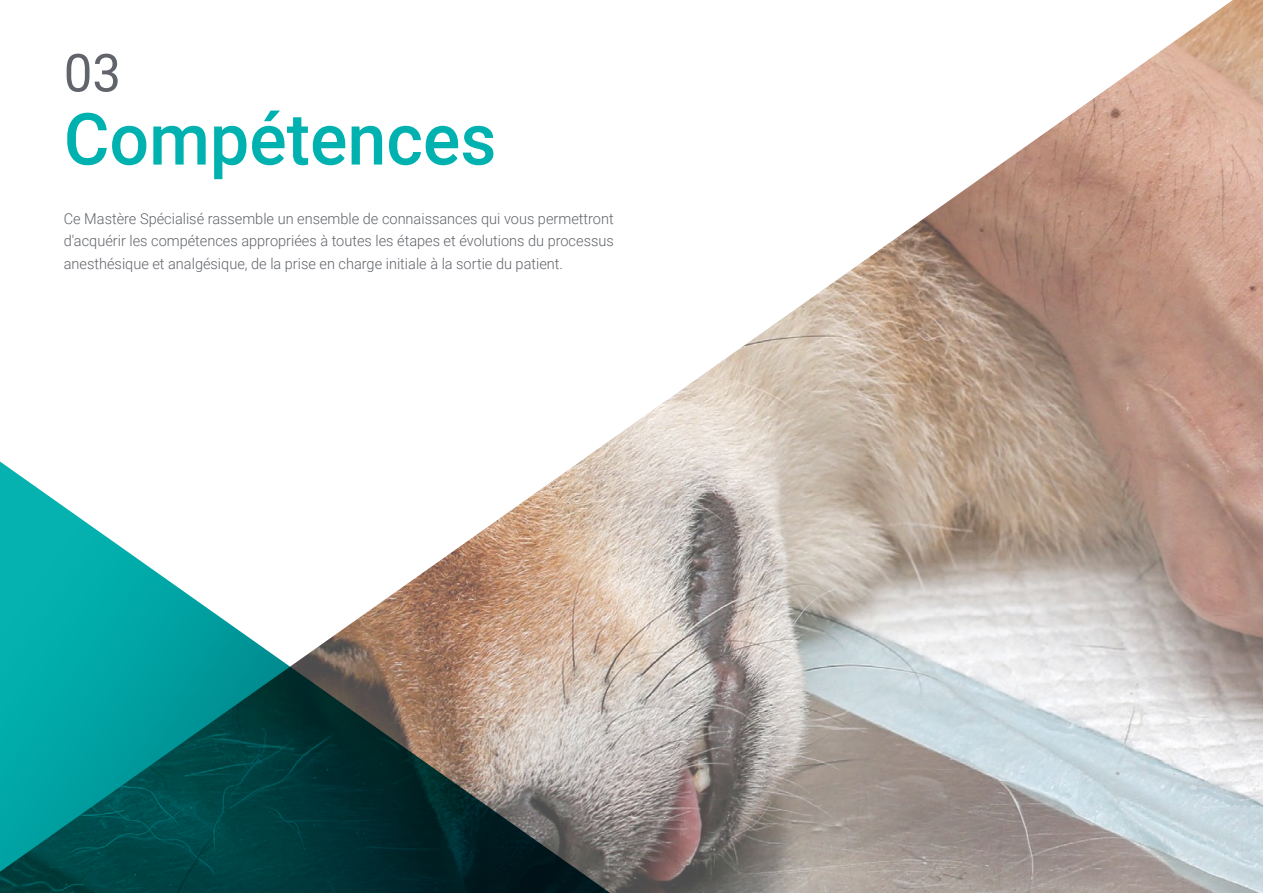
<style>
.page{position:relative;width:1263px;height:893px;background:#fff}
.page>*{position:absolute;margin:0;border:0;box-sizing:border-box;transform-origin:0 0}
.t1{font:500 72px "Roboto";color:#00b2af}
.t2{font:52.5px "Roboto";color:#61646a}
.t3{font:300 15px/22.5px "Roboto";color:#61646a;text-align:justify}
</style>
<div class="page">
<img style="left:602px;top:0;width:661px;height:893px">
<svg style="left:0;top:446px;width:640px;height:447px"></svg>
<h2 class="t2" style="left:64px;top:36px;width:59px">03</h2>
<h1 class="t1" style="left:64px;top:89px;width:434px">Compétences</h1>
<p class="t3" style="left:64px;top:207px;width:551px">Ce Mastère Spécialisé rassemble un ensemble de connaissances qui vous permettront d'acquérir les compétences appropriées à toutes les étapes et évolutions du processus anesthésique et analgésique, de la prise en charge initiale à la sortie du patient.</p>
</div>
